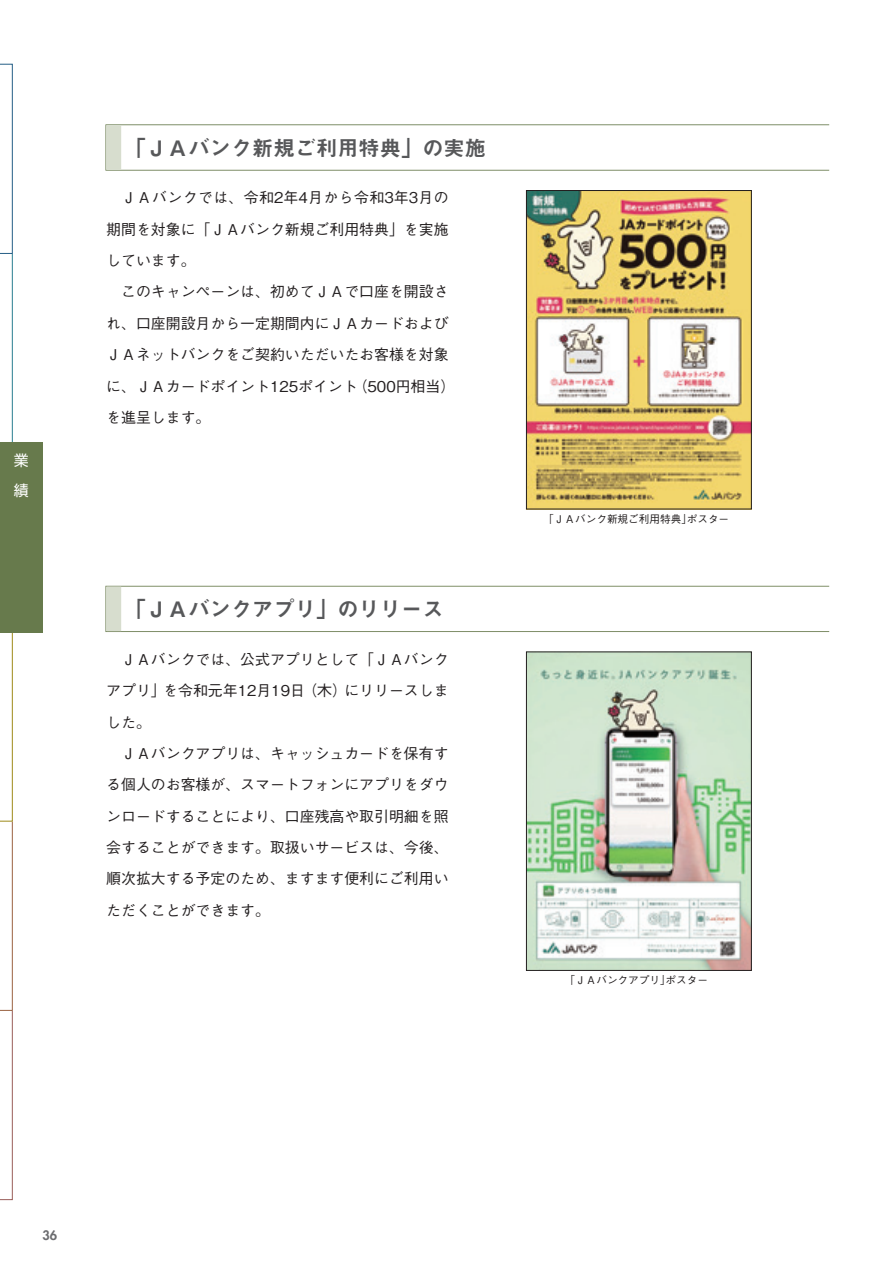
<style>
.page{position:relative;width:893px;height:1263px;background:#fff}
.page>*{position:absolute;margin:0;border:0;box-sizing:border-box;transform-origin:0 0}
.t1{font:21.3px "Midashi Go Pro MB31";color:#57585a}
.t2{font:500 14.85px/31.3px "Gothic BBB Pro";color:#231f20;text-align:justify}
.t3{font:14.85px/29.7px "Shin Go Pro";color:#fff}
.t4{font:800 12.75px "Futura";color:#6c6d70}
.t5{font:500 10.65px "Gothic BBB Pro";color:#231f20}
</style>
<div class="page">
<svg style="left:0;top:64px;width:13px;height:1136px"></svg>
<div style="left:0;top:442px;width:43px;height:190px;background:#677a4c"></div>
<svg style="left:105px;top:586px;width:724px;height:46px"></svg>
<div style="left:106px;top:587px;width:727px;height:44px;background:#fff"></div>
<div style="left:106px;top:587px;width:15px;height:44px;background:#d7ddce"></div>
<div style="left:105px;top:124px;width:724px;height:47px;background:#a0ac90"></div>
<div style="left:106px;top:125px;width:727px;height:45px;background:#fff"></div>
<div style="left:106px;top:125px;width:15px;height:45px;background:#d7ddce"></div>
<img style="left:528px;top:192px;width:222px;height:315px">
<div style="left:526px;top:190px;width:226px;height:319px;border:1px solid #231f20"></div>
<img style="left:528px;top:654px;width:222px;height:315px">
<div style="left:526px;top:652px;width:226px;height:319px;border:1px solid #231f20"></div>
<p class="t3" style="left:14px;top:444px;width:16px">業業</p>
<h1 class="t1" style="left:125px;top:131px;width:363px">「ＪＡバンク新規ご利用特典」の実施</h1>
<p class="t2" style="left:106px;top:180px;width:350px;text-align:left">　ＪＡバンクでは、令和2年4月から令和3年3月の期間を対象に「ＪＡバンク新規ご利用特典」を実施しています。<br>　このキャンペーンは、初めてＪＡで口座を開設され、口座開設月から一定期間内にＪＡカードおよび<br>ＪＡネットバンクをご契約いただいたお客様を対象に、ＪＡカードポイント125ポイント（500円相当）を進呈します。</p>
<h1 class="t1" style="left:125px;top:592px;width:320px">「ＪＡバンクアプリ」のリリース</h1>
<p class="t2" style="left:106px;top:642px;width:344px;text-indent:15px">ＪＡバンクでは、公式アプリとして「ＪＡバンクアプリ」を令和元年12月19日（木）にリリースしました。</p>
<p class="t2" style="left:106px;top:736px;width:344px;text-indent:15px">ＪＡバンクアプリは、キャッシュカードを保有する個人のお客様が、スマートフォンにアプリをダウンロードすることにより、口座残高や取引明細を照会することができます。取扱いサービスは、今後、順次拡大する予定のため、ますます便利にご利用いただくことができます。</p>
<p class="t5" style="left:543px;top:510px;width:188px">「ＪＡバンク新規ご利用特典」ポスター</p>
<p class="t5" style="left:564px;top:971px;width:145px">「ＪＡバンクアプリ」ポスター</p>
<p class="t4" style="left:43px;top:1227px;width:16px">36</p>
</div>
